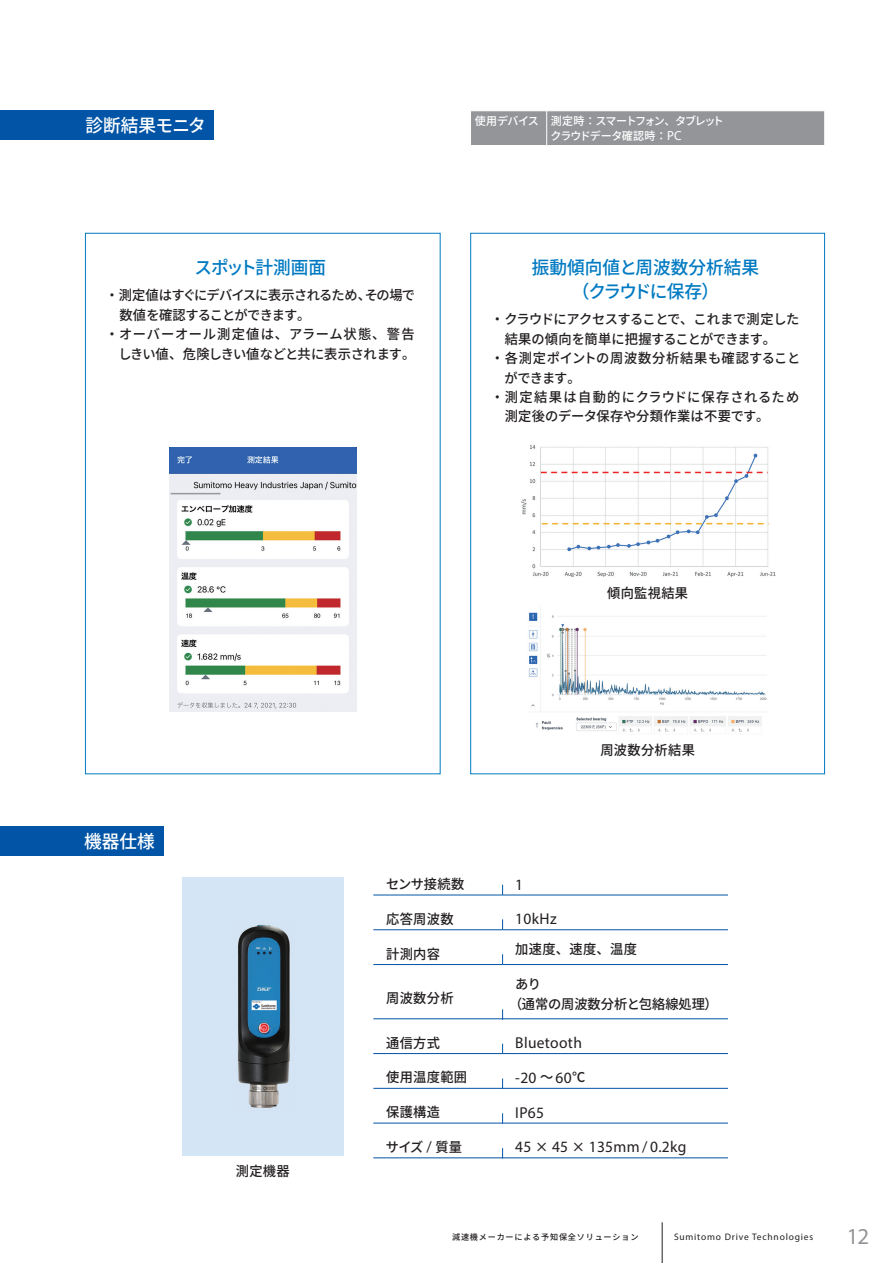
<style>
.page{position:relative;width:893px;height:1263px;background:#fff}
.page>*{position:absolute;margin:0;border:0;box-sizing:border-box;transform-origin:0 0}
.t1{font:22.8px "Myriad Pro";color:#939598}
.t2{font:500 18px/24px "Noto Sans CJ Kjp";color:#007ac2;text-align:center}
.t3{font:500 18px "Noto Sans CJ Kjp";letter-spacing:-.05em;color:#007ac2}
.t4{font:500 18px "Noto Sans CJ Kjp";letter-spacing:-.02em;color:#fff}
.t5{font:500 18px "Noto Sans CJ Kjp";color:#fff}
.t6{font:15.75px "Myriad Pro";letter-spacing:.02em;color:#231f20}
.t7{font:500 13.5px/19.5px "Noto Sans CJ Kjp";letter-spacing:.005em;color:#231f20}
.t8{font:500 13.5px "Noto Sans CJ Kjp";letter-spacing:-.05em;color:#231f20}
.t9{font:500 13.5px "Noto Sans CJ Kjp";letter-spacing:-.035em;color:#231f20}
.t10{font:500 13.5px "Noto Sans CJ Kjp";letter-spacing:.055em;color:#231f20}
.t11{font:500 13.5px "Noto Sans CJ Kjp";letter-spacing:-.015em;color:#231f20}
.t12{font:500 13.5px "Noto Sans CJ Kjp";letter-spacing:.085em;color:#231f20}
.t13{font:500 13.5px "Noto Sans CJ Kjp";letter-spacing:.07em;color:#231f20}
.t14{font:500 13.5px "Noto Sans CJ Kjp";letter-spacing:-.03em;color:#231f20}
.t15{font:500 13.5px "Noto Sans CJ Kjp";letter-spacing:-.065em;color:#231f20}
.t16{font:500 13.5px "Noto Sans CJ Kjp";letter-spacing:.025em;color:#231f20}
.t17{font:500 11.25px "Noto Sans CJ Kjp";letter-spacing:-.11em;color:#fff}
.t18{font:500 11.25px "Noto Sans CJ Kjp";letter-spacing:-.055em;color:#fff}
.t19{font:9.45px "Myriad Pro";letter-spacing:.085em;color:#231f20}
.t20{font:500 8.1px "Noto Sans CJ Kjp";letter-spacing:.1em;color:#231f20}
.s1{font-family:"Myriad Pro";font-weight:400;font-size:13.2px}
.s2{font-family:"Noto Sans CJ Kjp";font-weight:500;font-size:13.5px}
.s3{font-family:"Myriad Pro";font-weight:400;font-size:15.75px}
</style>
<div class="page">
<div style="left:471px;top:112px;width:353px;height:33px;background:#939598"></div>
<hr style="left:546px;top:111px;width:1px;height:34px;background:#fff">
<div style="left:0;top:111px;width:213px;height:29px;background:#0154a6"></div>
<div style="left:0;top:826px;width:163px;height:30px;background:#0154a6"></div>
<hr style="left:373px;top:929px;width:130px;height:1px;background:#0154a6">
<hr style="left:503px;top:929px;width:225px;height:1px;background:#0154a6">
<hr style="left:373px;top:964px;width:130px;height:1px;background:#0154a6">
<hr style="left:503px;top:964px;width:225px;height:1px;background:#0154a6">
<hr style="left:373px;top:1018px;width:130px;height:1px;background:#0154a6">
<hr style="left:503px;top:1018px;width:225px;height:1px;background:#0154a6">
<hr style="left:373px;top:1053px;width:130px;height:1px;background:#0154a6">
<hr style="left:503px;top:1053px;width:225px;height:1px;background:#0154a6">
<hr style="left:373px;top:1088px;width:130px;height:1px;background:#0154a6">
<hr style="left:503px;top:1088px;width:225px;height:1px;background:#0154a6">
<hr style="left:373px;top:1123px;width:130px;height:1px;background:#0154a6">
<hr style="left:503px;top:1123px;width:225px;height:1px;background:#0154a6">
<hr style="left:373px;top:1157px;width:130px;height:1px;background:#0154a6">
<hr style="left:503px;top:1157px;width:225px;height:1px;background:#0154a6">
<hr style="left:373px;top:895px;width:130px;height:1px;background:#0154a6">
<hr style="left:503px;top:895px;width:225px;height:1px;background:#0154a6">
<div style="left:182px;top:877px;width:162px;height:279px;background:#d4e5f5"></div>
<img style="left:169px;top:447px;width:188px;height:265px">
<img style="left:521px;top:445px;width:255px;height:132px">
<img style="left:528px;top:605px;width:239px;height:127px">
<img style="left:238px;top:924px;width:52px;height:184px">
<hr style="left:662px;top:1222px;width:1px;height:41px;background:#231f20">
<h2 class="t4" style="left:86px;top:116px;width:122px">診断結果モニタ</h2>
<h2 class="t3" style="left:194px;top:257px;width:133px">スポット計測画面</h2>
<p class="t8" style="left:105px;top:287px;width:311px">・測定値はすぐにデバイスに表示されるため、その場で</p>
<p class="t15" style="left:119px;top:307px;width:192px">数値を確認することができます。</p>
<p class="t13" style="left:105px;top:326px;width:311px">・オーバーオール測定値は、アラーム状態、警告</p>
<p class="t11" style="left:118px;top:346px;width:298px">しきい値、危険しきい値などと共に表示されます。</p>
<p class="t17" style="left:475px;top:114px;width:251px">使用デバイス 測定時：スマートフォン、タブレット</p>
<p class="t18" style="left:551px;top:129px;width:132px">クラウドデータ確認時：<span class="s1">PC</span></p>
<h2 class="t2" style="left:532px;top:256px;width:229px">振動傾向値と周波数分析結果（クラウドに保存）</h2>
<p class="t9" style="left:491px;top:311px;width:310px">・クラウドにアクセスすることで、これまで測定した</p>
<p class="t14" style="left:505px;top:331px;width:273px">結果の傾向を簡単に把握することができます。</p>
<p class="t10" style="left:491px;top:350px;width:311px">・各測定ポイントの周波数分析結果も確認すること</p>
<p class="t7" style="left:505px;top:368px;width:77px">ができます。</p>
<p class="t12" style="left:491px;top:389px;width:310px">・測定結果は自動的にクラウドに保存されるため</p>
<p class="t7" style="left:505px;top:407px;width:266px">測定後のデータ保存や分類作業は不要です。</p>
<h2 class="t5" style="left:84px;top:831px;width:72px">機器仕様</h2>
<p class="t7" style="left:607px;top:583px;width:83px">傾向監視結果</p>
<p class="t16" style="left:600px;top:742px;width:96px">周波数分析結果</p>
<p class="t7" style="left:386px;top:875px;width:80px">センサ接続数</p>
<p class="t6" style="left:515px;top:874px;width:9px">1</p>
<p class="t7" style="left:386px;top:909px;width:69px">応答周波数</p>
<p class="t6" style="left:515px;top:909px;width:43px">10kHz</p>
<p class="t7" style="left:386px;top:944px;width:55px">計測内容</p>
<p class="t7" style="left:515px;top:940px;width:123px">加速度、速度、温度</p>
<p class="t7" style="left:386px;top:989px;width:69px">周波数分析</p>
<p class="t7" style="left:509px;top:975px;width:210px;text-indent:6px">あり<br>（通常の周波数分析と包絡線処理）</p>
<p class="t7" style="left:236px;top:1162px;width:55px">測定機器</p>
<p class="t7" style="left:386px;top:1033px;width:55px">通信方式</p>
<p class="t6" style="left:515px;top:1033px;width:68px">Bluetooth</p>
<p class="t7" style="left:386px;top:1068px;width:83px">使用温度範囲</p>
<p class="t6" style="left:515px;top:1068px;width:71px">-20 <span class="s2">～</span>60<span class="s2">℃</span></p>
<p class="t7" style="left:386px;top:1103px;width:55px">保護構造</p>
<p class="t6" style="left:515px;top:1102px;width:30px">IP65</p>
<p class="t7" style="left:386px;top:1137px;width:78px">サイズ <span class="s3">/</span> 質量</p>
<p class="t6" style="left:515px;top:1137px;width:173px">45 <span class="s2">×</span> 45 <span class="s2">×</span> 135mm / 0.2kg</p>
<p class="t20" style="left:452px;top:1232px;width:188px">減速機メーカーによる予知保全ソリューション</p>
<p class="t19" style="left:674px;top:1231px;width:141px">Sumitomo Drive Technologies</p>
<h1 class="t1" style="left:847px;top:1222px;width:24px">12</h1>
</div>
